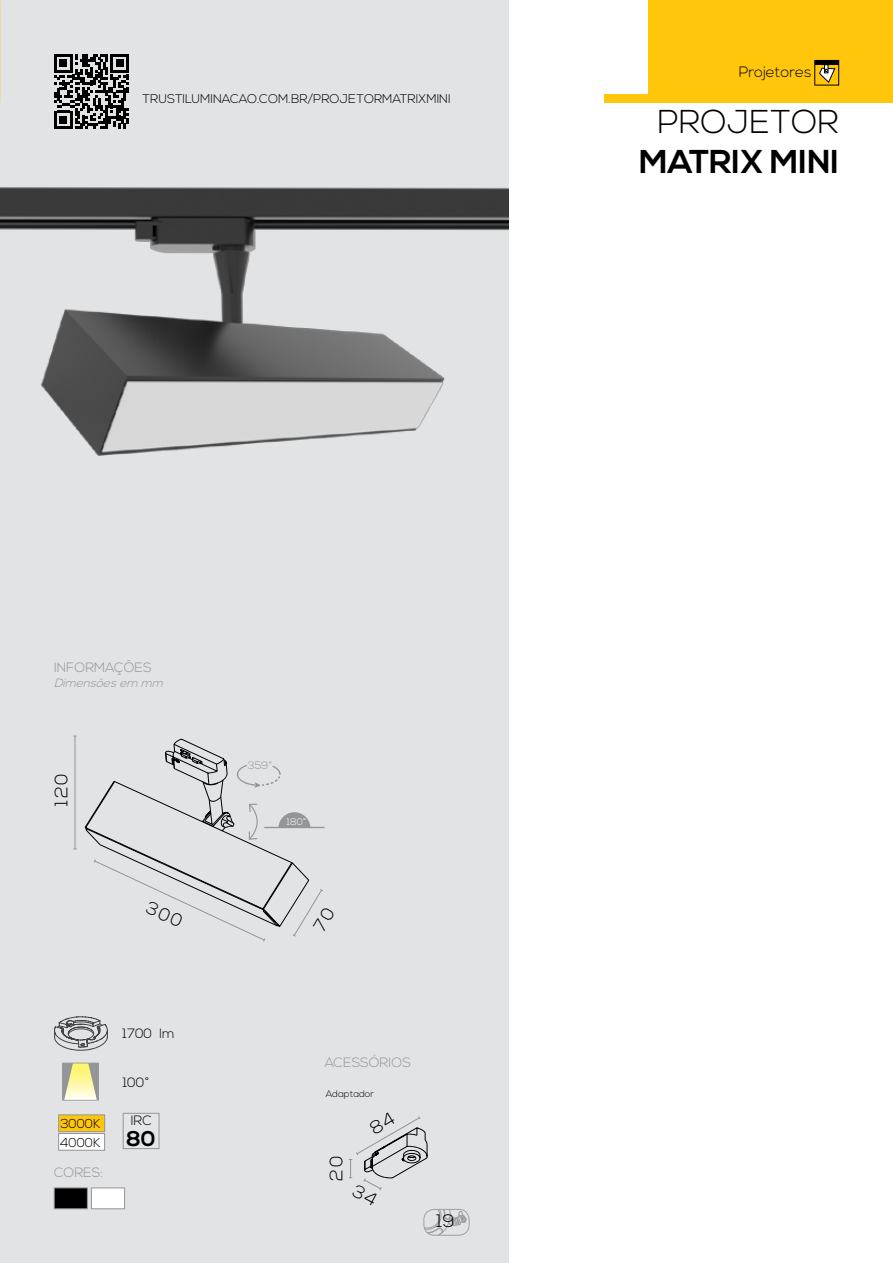
<style>
.page{position:relative;width:893px;height:1263px;background:#fff}
.page>*{position:absolute;margin:0;border:0;box-sizing:border-box;transform-origin:0 0}
.t1{font:700 33px "Nexa";color:#000}
.t2{font:300 33px "Nexa";color:#000}
.t3{font:700 21.3px "Nexa";color:#000}
.t4{font:300 18px "Nexa";letter-spacing:.09em;color:#000}
.t5{font:300 15px "Nexa";color:#000}
.t6{font:300 13.5px "Nexa";color:#939598}
.t7{font:300 13.5px "Nexa";color:#000}
.t8{font:300 12.9px/18.6px "Nexa";color:#000}
.t9{font:300 12.6px "Nexa";color:#000}
.t10{font:italic 300 12px "Nexa";color:#939598}
.t11{font:300 10.65px "Nexa";color:#939598}
.t12{font:300 9.6px "Nexa";color:#fff}
.t13{font:300 9.45px "Nexa";color:#000}
</style>
<div class="page">
<div style="left:0;top:0;width:508px;height:1263px;background:#e2e3e4"></div>
<div style="left:423px;top:1209px;width:46px;height:26px;border:1px solid #000;border-radius:10px"></div>
<img style="left:0;top:187px;width:508px;height:269px">
<div style="left:648px;top:0;width:245px;height:102px;background:#ffc60b"></div>
<div style="left:605px;top:94px;width:97px;height:8px;background:#ffc60b"></div>
<svg style="left:54px;top:1016px;width:54px;height:34px"></svg>
<div style="left:62px;top:1063px;width:37px;height:37px;background:#939598"></div>
<svg style="left:64px;top:1063px;width:33px;height:37px"></svg>
<div style="left:123px;top:1113px;width:36px;height:36px;background:#e4e5e6;border:1px solid #939598"></div>
<div style="left:54px;top:1188px;width:34px;height:21px;background:#000;border:1px solid #939598"></div>
<div style="left:91px;top:1188px;width:34px;height:21px;background:#fff;border:1px solid #939598"></div>
<svg style="left:54px;top:54px;width:75px;height:75px"></svg>
<div style="left:59px;top:1115px;width:46px;height:17px;background:#ffc60b;border:1px solid #939598"></div>
<div style="left:59px;top:1133px;width:46px;height:17px;background:#fff;border:1px solid #939598"></div>
<svg style="left:819px;top:65px;width:16px;height:18px"></svg>
<div style="left:814px;top:60px;width:25px;height:25px;border:1px solid #000"></div>
<hr style="left:815px;top:61px;width:24px;height:4px;background:#000">
<hr style="left:75px;top:736px;width:1px;height:113px;background:#939598">
<svg style="left:85px;top:738px;width:240px;height:204px"></svg>
<svg style="left:349px;top:1116px;width:118px;height:119px"></svg>
<p class="t9" style="left:142px;top:91px;width:310px">TRUSTILUMINACAO.COM.BR/PROJETORMATRIXMINI</p>
<p class="t5" style="left:739px;top:63px;width:74px">Projetores</p>
<h1 class="t2" style="left:657px;top:103px;width:183px">PROJETOR</h1>
<h1 class="t1" style="left:639px;top:142px;width:201px">MATRIX MINI</h1>
<p class="t6" style="left:54px;top:660px;width:99px">INFORMAÇÕES</p>
<p class="t10" style="left:54px;top:676px;width:114px">Dimensõesem mm</p>
<h3 class="t4" style="left:51px;top:806px;width:34px;rotate:-90deg">120</h3>
<p class="t11" style="left:248px;top:759px;width:26px">359˚</p>
<p class="t12" style="left:287px;top:816px;width:21px">180˚</p>
<p class="t8" style="left:60px;top:1115px;width:42px">3000K<br>4000K</p>
<p class="t6" style="left:54px;top:1164px;width:51px">CORES:</p>
<p class="t7" style="left:123px;top:1026px;width:53px">1700 lm</p>
<p class="t7" style="left:123px;top:1075px;width:28px">100˚</p>
<p class="t7" style="left:131px;top:1113px;width:22px">IRC</p>
<h2 class="t3" style="left:126px;top:1126px;width:31px">80</h2>
<p class="t6" style="left:325px;top:1054px;width:88px">ACESSÓRIOS</p>
<p class="t13" style="left:326px;top:1089px;width:50px">Adaptador</p>
<h3 class="t4" style="left:326px;top:1181px;width:26px;rotate:-90deg">20</h3>
<h3 class="t4" style="left:436px;top:1211px;width:20px">19</h3>
</div>
